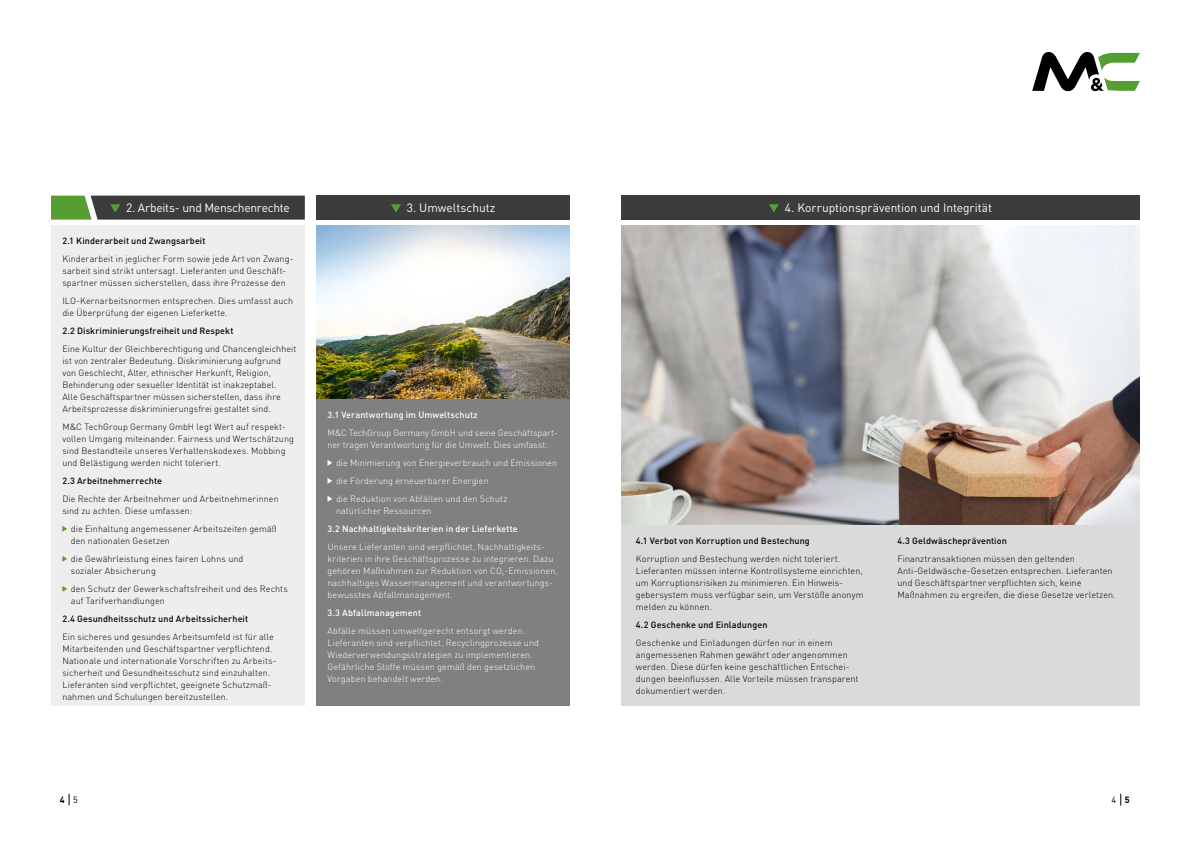
<style>
.page{position:relative;width:1191px;height:842px;background:#fff}
.page>*{position:absolute;margin:0;border:0;box-sizing:border-box;transform-origin:0 0}
.t1{font:12px "DIN Pro";letter-spacing:-.005em;color:#fff}
.t2{font:12px "DIN Pro";letter-spacing:-.025em;color:#fff}
.t3{font:300 9px/12px "DIN Pro";letter-spacing:.01em;color:#000}
.t4{font:300 9px/12px "DIN Pro";letter-spacing:.01em;color:#fff}
.t5{font:500 9px "DIN Pro";letter-spacing:.01em;color:#000}
.t6{font:500 9px "DIN Pro";letter-spacing:.01em;color:#fff}
.t7{font:700 9px "DIN Pro";color:#000}
.t8{font:9px "DIN Pro";color:#000}
.s1{font-weight:400}
.s2{font-weight:700}
</style>
<div class="page">
<svg style="left:1032px;top:52px;width:108px;height:39px"></svg>
<img style="left:621px;top:225px;width:519px;height:301px">
<div style="left:51px;top:226px;width:254px;height:480px;background:#eee"></div>
<svg style="left:62px;top:526px;width:5px;height:6px"></svg>
<svg style="left:62px;top:556px;width:5px;height:6px"></svg>
<svg style="left:62px;top:586px;width:5px;height:6px"></svg>
<svg style="left:51px;top:196px;width:254px;height:24px;background:#475241"></svg>
<div style="left:316px;top:398px;width:254px;height:308px;background:#818080"></div>
<svg style="left:327px;top:460px;width:5px;height:6px"></svg>
<svg style="left:327px;top:478px;width:5px;height:6px"></svg>
<svg style="left:327px;top:496px;width:5px;height:6px"></svg>
<div style="left:316px;top:196px;width:254px;height:24px;background:#3c3c3b"></div>
<svg style="left:391px;top:204px;width:10px;height:8px"></svg>
<div style="left:621px;top:196px;width:519px;height:24px;background:#3c3c3b"></div>
<svg style="left:769px;top:204px;width:10px;height:8px"></svg>
<img style="left:316px;top:226px;width:254px;height:172px">
<div style="left:621px;top:526px;width:519px;height:180px;background:#dadada"></div>
<h1 class="t2" style="left:126px;top:199px;width:165px">2. Arbeits- und Menschenrechte</h1>
<p class="t5" style="left:62px;top:233px;width:145px">2.1 Kinderarbeit und Zwangsarbeit</p>
<p class="t3" style="left:62px;top:252px;width:233px">Kinderarbeit in jeglicher Form sowie jede Art von Zwang&shy;sarbeit sind strikt untersagt. Lieferanten und Geschäft&shy;spartner müssen sicherstellen, dass ihre Prozesse den</p>
<p class="t3" style="left:62px;top:294px;width:232px">ILO-Kernarbeitsnormen entsprechen. Dies umfasst auch die Überprüfung der eigenen Lieferkette.</p>
<p class="t5" style="left:62px;top:323px;width:172px">2.2 Diskriminierungsfreiheit und Respekt</p>
<p class="t3" style="left:62px;top:342px;width:235px">Eine Kultur der Gleichberechtigung und Chancengleichheit ist von zentraler Bedeutung. Diskriminierung aufgrund von Geschlecht, Alter, ethnischer Herkunft, Religion, Behinderung oder sexueller Identität ist inakzeptabel.<br>Alle Geschäftspartner müssen sicherstellen, dass ihre Arbeitsprozesse diskriminierungsfrei gestaltet sind.</p>
<p class="t3" style="left:62px;top:420px;width:233px">M&amp;C TechGroup Germany GmbH legt Wert auf respekt&shy;vollen Umgang miteinander. Fairness und Wertschätzung sind Bestandteile unseres Verhaltenskodexes. Mobbing und Belästigung werden nicht toleriert.</p>
<p class="t5" style="left:62px;top:473px;width:101px">2.3 Arbeitnehmerrechte</p>
<p class="t3" style="left:62px;top:492px;width:218px">Die Rechte der Arbeitnehmer und Arbeitnehmerinnen sind zu achten. Diese umfassen:</p>
<p class="t3" style="left:71px;top:522px;width:207px">die Einhaltung angemessener Arbeitszeiten gemäß den nationalen Gesetzen</p>
<p class="t3" style="left:71px;top:552px;width:174px">die Gewährleistung eines fairen Lohns und sozialer Absicherung</p>
<p class="t3" style="left:71px;top:582px;width:218px">den Schutz der Gewerkschaftsfreiheit und des Rechts auf Tarifverhandlungen</p>
<p class="t5" style="left:62px;top:611px;width:187px">2.4 Gesundheitsschutz und Arbeitssicherheit</p>
<p class="t3" style="left:62px;top:630px;width:216px">Ein sicheres und gesundes Arbeitsumfeld ist für alle Mitarbeitenden und Geschäftspartner verpflichtend.<br>Nationale und internationale Vorschriften zu Arbeits&shy;sicherheit und Gesundheitsschutz sind einzuhalten.<br>Lieferanten sind verpflichtet, geeignete Schutzmaß&shy;nahmen und Schulungen bereitzustellen.</p>
<h1 class="t1" style="left:407px;top:199px;width:90px">3. Umweltschutz</h1>
<h1 class="t1" style="left:784px;top:199px;width:209px">4. Korruptionsprävention und Integrität</h1>
<p class="t6" style="left:327px;top:407px;width:152px">3.1 Verantwortung im Umweltschutz</p>
<p class="t4" style="left:327px;top:426px;width:231px">M&amp;C TechGroup Germany GmbH und seine Geschäftspart&shy;ner tragen Verantwortung für die Umwelt. Dies umfasst:</p>
<p class="t4" style="left:336px;top:453px;width:222px;line-height:18px">die Minimierung von Energieverbrauch und Emissionen die Förderung erneuerbarer Energien<br>die Reduktion von Abfällen und den Schutz</p>
<p class="t4" style="left:336px;top:504px;width:97px">natürlicher Ressourcen</p>
<p class="t6" style="left:327px;top:521px;width:192px">3.2 Nachhaltigkeitskriterien in der Lieferkette</p>
<p class="t4" style="left:327px;top:540px;width:232px">Unsere Lieferanten sind verpflichtet, Nachhaltigkeits&shy;kriterien in ihre Geschäftsprozesse zu integrieren. Dazu gehören Maßnahmen zur Reduktion von CO₂-Emissionen, nachhaltiges Wassermanagement und verantwortungs&shy;bewusstes Abfallmanagement.</p>
<p class="t6" style="left:327px;top:605px;width:95px">3.3 Abfallmanagement</p>
<p class="t4" style="left:327px;top:624px;width:213px">Abfälle müssen umweltgerecht entsorgt werden.<br>Lieferanten sind verpflichtet, Recyclingprozesse und Wiederverwendungsstrategien zu implementieren.<br>Gefährliche Stoffe müssen gemäß den gesetzlichen Vorgaben behandelt werden.</p>
<p class="t5" style="left:636px;top:533px;width:175px">4.1 Verbot von Korruption und Bestechung</p>
<p class="t3" style="left:636px;top:552px;width:229px">Korruption und Bestechung werden nicht toleriert.<br>Lieferanten müssen interne Kontrollsysteme einrichten, um Korruptionsrisiken zu minimieren. Ein Hinweis&shy;gebersystem muss verfügbar sein, um Verstöße anonym melden zu können.</p>
<p class="t5" style="left:636px;top:617px;width:133px">4.2 Geschenke und Einladungen</p>
<p class="t3" style="left:636px;top:636px;width:224px">Geschenke und Einladungen dürfen nur in einem angemessenen Rahmen gewährt oder angenommen werden. Diese dürfen keine geschäftlichen Entschei&shy;dungen beeinflussen. Alle Vorteile müssen transparent dokumentiert werden.</p>
<p class="t5" style="left:897px;top:533px;width:111px">4.3 Geldwäscheprävention</p>
<p class="t3" style="left:897px;top:552px;width:220px">Finanztransaktionen müssen den geltenden Anti-Geldwäsche-Gesetzen entsprechen. Lieferanten und Geschäftspartner verpflichten sich, keine Maßnahmen zu ergreifen, die diese Gesetze verletzen.</p>
<p class="t7" style="left:60px;top:793px;width:20px">4 <span class="s1">5</span></p>
<p class="t8" style="left:1111px;top:793px;width:20px">4 <span class="s2">5</span></p>
</div>
